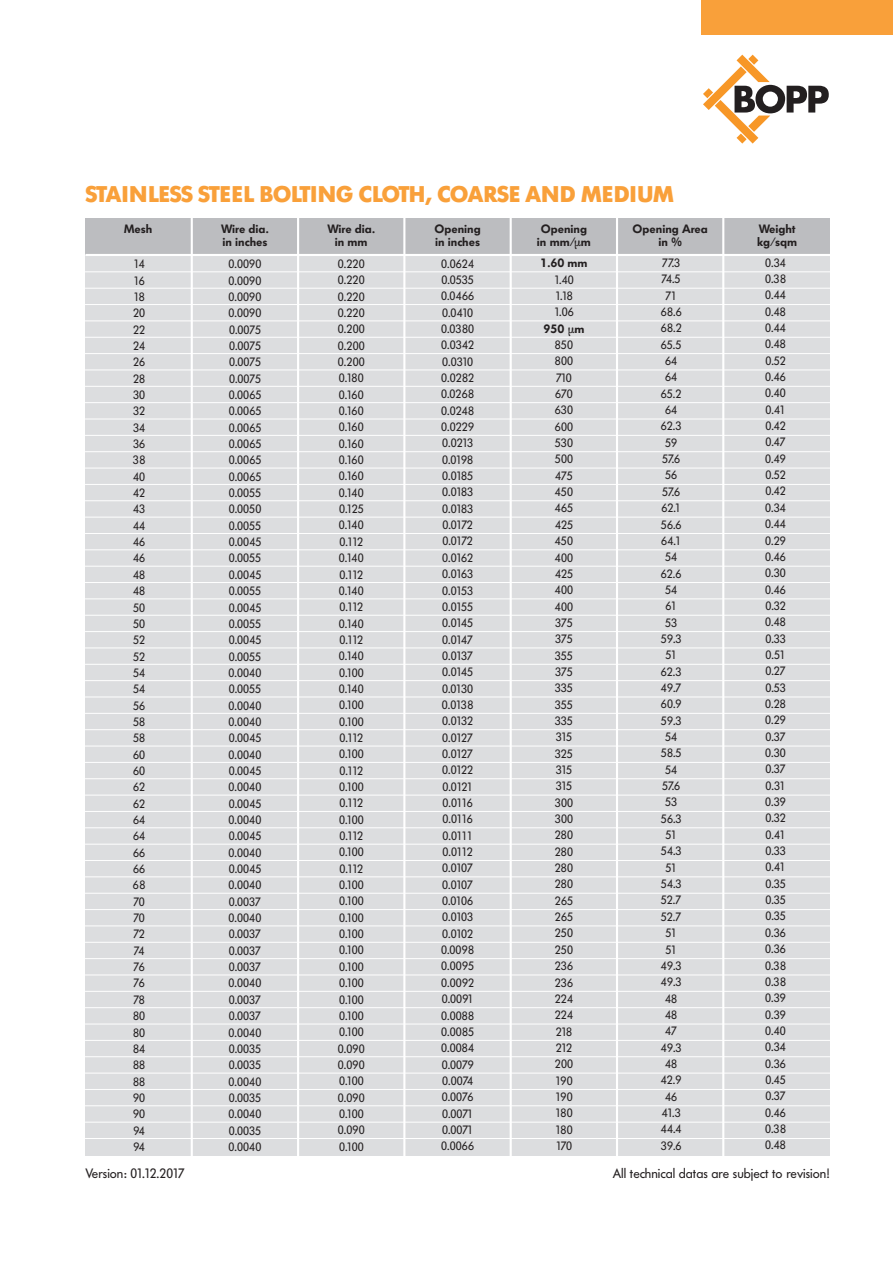
<style>
.page{position:relative;width:893px;height:1263px;background:#fff}
.page>*{position:absolute;margin:0;border:0;box-sizing:border-box;transform-origin:0 0}
.t1{font:700 22.5px "Futura BQ";letter-spacing:-.02em;color:#f9a03a}
.t2{font:13.5px "Futura BQ";color:#231f20}
.t3{font:12px/16.4px "Futura BQ";color:#231f20;text-align:justify}
.t4{font:12px/16.4px "Futura BQ";letter-spacing:.02em;color:#231f20;text-align:center}
.t5{font:600 12px/13.5px "Futura BQ";color:#231f20}
</style>
<div class="page">
<div style="left:85px;top:218px;width:745px;height:38px;background:#bcbdc0"></div>
<div style="left:85px;top:255px;width:745px;height:900px;background:#dcdddf"></div>
<hr style="left:191px;top:214px;width:2px;height:944px;background:#fff">
<hr style="left:297px;top:214px;width:2px;height:946px;background:#fff">
<hr style="left:403px;top:214px;width:2px;height:946px;background:#fff">
<hr style="left:510px;top:214px;width:2px;height:949px;background:#fff">
<hr style="left:616px;top:214px;width:2px;height:950px;background:#fff">
<hr style="left:722px;top:210px;width:2px;height:953px;background:#fff">
<hr style="left:85px;top:271px;width:765px;height:1px;background:#fff">
<hr style="left:85px;top:288px;width:765px;height:1px;background:#fff">
<hr style="left:85px;top:304px;width:765px;height:1px;background:#fff">
<hr style="left:85px;top:321px;width:765px;height:1px;background:#fff">
<hr style="left:85px;top:337px;width:765px;height:1px;background:#fff">
<hr style="left:85px;top:353px;width:765px;height:1px;background:#fff">
<hr style="left:85px;top:370px;width:765px;height:1px;background:#fff">
<hr style="left:85px;top:386px;width:765px;height:1px;background:#fff">
<hr style="left:85px;top:402px;width:765px;height:1px;background:#fff">
<hr style="left:85px;top:419px;width:765px;height:1px;background:#fff">
<hr style="left:85px;top:435px;width:765px;height:1px;background:#fff">
<hr style="left:85px;top:451px;width:765px;height:1px;background:#fff">
<hr style="left:85px;top:468px;width:765px;height:1px;background:#fff">
<hr style="left:85px;top:484px;width:765px;height:1px;background:#fff">
<hr style="left:85px;top:500px;width:765px;height:1px;background:#fff">
<hr style="left:85px;top:517px;width:765px;height:1px;background:#fff">
<hr style="left:85px;top:533px;width:765px;height:1px;background:#fff">
<hr style="left:85px;top:549px;width:765px;height:1px;background:#fff">
<hr style="left:85px;top:566px;width:765px;height:1px;background:#fff">
<hr style="left:85px;top:582px;width:765px;height:1px;background:#fff">
<hr style="left:85px;top:598px;width:765px;height:1px;background:#fff">
<hr style="left:85px;top:615px;width:765px;height:1px;background:#fff">
<hr style="left:85px;top:631px;width:765px;height:1px;background:#fff">
<hr style="left:85px;top:648px;width:765px;height:1px;background:#fff">
<hr style="left:85px;top:664px;width:765px;height:1px;background:#fff">
<hr style="left:85px;top:680px;width:765px;height:1px;background:#fff">
<hr style="left:85px;top:697px;width:765px;height:1px;background:#fff">
<hr style="left:85px;top:713px;width:765px;height:1px;background:#fff">
<hr style="left:85px;top:729px;width:765px;height:1px;background:#fff">
<hr style="left:85px;top:746px;width:765px;height:1px;background:#fff">
<hr style="left:85px;top:762px;width:765px;height:1px;background:#fff">
<hr style="left:85px;top:778px;width:765px;height:1px;background:#fff">
<hr style="left:85px;top:795px;width:765px;height:1px;background:#fff">
<hr style="left:85px;top:811px;width:765px;height:1px;background:#fff">
<hr style="left:85px;top:827px;width:765px;height:1px;background:#fff">
<hr style="left:85px;top:844px;width:765px;height:1px;background:#fff">
<hr style="left:85px;top:860px;width:765px;height:1px;background:#fff">
<hr style="left:85px;top:876px;width:765px;height:1px;background:#fff">
<hr style="left:85px;top:893px;width:765px;height:1px;background:#fff">
<hr style="left:85px;top:909px;width:765px;height:1px;background:#fff">
<hr style="left:85px;top:925px;width:765px;height:1px;background:#fff">
<hr style="left:85px;top:942px;width:765px;height:1px;background:#fff">
<hr style="left:85px;top:958px;width:765px;height:1px;background:#fff">
<hr style="left:85px;top:975px;width:765px;height:1px;background:#fff">
<hr style="left:85px;top:991px;width:765px;height:1px;background:#fff">
<hr style="left:85px;top:1007px;width:765px;height:1px;background:#fff">
<hr style="left:85px;top:1024px;width:765px;height:1px;background:#fff">
<hr style="left:85px;top:1040px;width:765px;height:1px;background:#fff">
<hr style="left:85px;top:1056px;width:765px;height:1px;background:#fff">
<hr style="left:85px;top:1073px;width:765px;height:1px;background:#fff">
<hr style="left:85px;top:1089px;width:765px;height:1px;background:#fff">
<hr style="left:85px;top:1105px;width:765px;height:1px;background:#fff">
<hr style="left:85px;top:1122px;width:765px;height:1px;background:#fff">
<hr style="left:85px;top:1138px;width:765px;height:1px;background:#fff">
<hr style="left:85px;top:254px;width:766px;height:2px;background:#fff">
<svg style="left:703px;top:55px;width:126px;height:89px"></svg>
<div style="left:702px;top:0;width:191px;height:35px;background:#f9a03a"></div>
<h1 class="t1" style="left:85px;top:180px;width:590px">STAINLESS STEEL BOLTING CLOTH, COARSE AND MEDIUM</h1>
<p class="t5" style="left:124px;top:222px;width:30px">Mesh</p>
<p class="t5" style="left:221px;top:222px;width:49px">Wire dia. in inches</p>
<p class="t5" style="left:327px;top:222px;width:49px;text-align:center">Wire dia. in mm</p>
<p class="t5" style="left:434px;top:222px;width:48px">Opening in inches</p>
<p class="t5" style="left:537px;top:222px;width:55px;text-align:center">Opening in mm/μm</p>
<p class="t5" style="left:633px;top:222px;width:77px;text-align:center">Opening Area in %</p>
<p class="t5" style="left:757px;top:222px;width:41px">Weight kg/sqm</p>
<p class="t3" style="left:133px;top:256px;width:14px">14<br>16<br>18<br>20<br>22<br>24<br>26<br>28<br>30<br>32<br>34<br>36<br>38<br>40<br>42<br>43<br>44<br>46<br>46<br>48<br>48<br>50<br>50<br>52<br>52<br>54<br>54<br>56<br>58<br>58<br>60<br>60<br>62<br>62<br>64<br>64<br>66<br>66<br>68<br>70<br>70<br>72<br>74<br>76<br>76<br>78<br>80<br>80<br>84<br>88<br>88<br>90<br>90<br>94<br>94</p>
<p class="t2" style="left:85px;top:1165px;width:101px">Version: 01.12.2017</p>
<p class="t2" style="left:613px;top:1165px;width:218px">All technical datas are subject to revision!</p>
<p class="t4" style="left:661px;top:255px;width:22px">77.3<br>74.5<br>71<br>68.6<br>68.2<br>65.5<br>64<br>64<br>65.2<br>64<br>62.3<br>59<br>57.6<br>56<br>57.6<br>62.1<br>56.6<br>64.1<br>54<br>62.6<br>54<br>61<br>53<br>59.3<br>51<br>62.3<br>49.7<br>60.9<br>59.3<br>54<br>58.5<br>54<br>57.6<br>53<br>56.3<br>51<br>54.3<br>51<br>54.3<br>52.7<br>52.7<br>51<br>51<br>49.3<br>49.3<br>48<br>48<br>47<br>49.3<br>48<br>42.9<br>46<br>41.3<br>44.4<br>39.6</p>
<p class="t3" style="left:765px;top:254px;width:22px">0.34<br>0.38<br>0.44<br>0.48<br>0.44<br>0.48<br>0.52<br>0.46<br>0.40<br>0.41<br>0.42<br>0.47<br>0.49<br>0.52<br>0.42<br>0.34<br>0.44<br>0.29<br>0.46<br>0.30<br>0.46<br>0.32<br>0.48<br>0.33<br>0.51<br>0.27<br>0.53<br>0.28<br>0.29<br>0.37<br>0.30<br>0.37<br>0.31<br>0.39<br>0.32<br>0.41<br>0.33<br>0.41<br>0.35<br>0.35<br>0.35<br>0.36<br>0.36<br>0.38<br>0.38<br>0.39<br>0.39<br>0.40<br>0.34<br>0.36<br>0.45<br>0.37<br>0.46<br>0.38<br>0.48</p>
<p class="t3" style="left:229px;top:256px;width:35px">0.0090<br>0.0090<br>0.0090<br>0.0090<br>0.0075<br>0.0075<br>0.0075<br>0.0075<br>0.0065<br>0.0065<br>0.0065<br>0.0065<br>0.0065<br>0.0065<br>0.0055<br>0.0050<br>0.0055<br>0.0045<br>0.0055<br>0.0045<br>0.0055<br>0.0045<br>0.0055<br>0.0045<br>0.0055<br>0.0040<br>0.0055<br>0.0040<br>0.0040<br>0.0045<br>0.0040<br>0.0045<br>0.0040<br>0.0045<br>0.0040<br>0.0045<br>0.0040<br>0.0045<br>0.0040<br>0.0037<br>0.0040<br>0.0037<br>0.0037<br>0.0037<br>0.0040<br>0.0037<br>0.0037<br>0.0040<br>0.0035<br>0.0035<br>0.0040<br>0.0035<br>0.0040<br>0.0035<br>0.0040</p>
<p class="t3" style="left:338px;top:256px;width:28px;text-align:left">0.220<br>0.220<br>0.220<br>0.220<br>0.200<br>0.200<br>0.200<br>0.180<br>0.160<br>0.160<br>0.160<br>0.160<br>0.160<br>0.160<br>0.140<br>0.125<br>0.140<br>0.112<br>0.140<br>0.112<br>0.140<br>0.112<br>0.140<br>0.112<br>0.140<br>0.100<br>0.140<br>0.100<br>0.100<br>0.112<br>0.100<br>0.112<br>0.100<br>0.112<br>0.100<br>0.112<br>0.100<br>0.112<br>0.100<br>0.100<br>0.100<br>0.100<br>0.100<br>0.100<br>0.100<br>0.100<br>0.100<br>0.100<br>0.090<br>0.090<br>0.100<br>0.090<br>0.100<br>0.090<br>0.100</p>
<p class="t3" style="left:441px;top:255px;width:35px;text-align:left">0.0624<br>0.0535<br>0.0466<br>0.0410<br>0.0380<br>0.0342<br>0.0310<br>0.0282<br>0.0268<br>0.0248<br>0.0229<br>0.0213<br>0.0198<br>0.0185<br>0.0183<br>0.0183<br>0.0172<br>0.0172<br>0.0162<br>0.0163<br>0.0153<br>0.0155<br>0.0145<br>0.0147<br>0.0137<br>0.0145<br>0.0130<br>0.0138<br>0.0132<br>0.0127<br>0.0127<br>0.0122<br>0.0121<br>0.0116<br>0.0116<br>0.0111<br>0.0112<br>0.0107<br>0.0107<br>0.0106<br>0.0103<br>0.0102<br>0.0098<br>0.0095<br>0.0092<br>0.0091<br>0.0088<br>0.0085<br>0.0084<br>0.0079<br>0.0074<br>0.0076<br>0.0071<br>0.0071<br>0.0066</p>
<p class="t5" style="left:540px;top:256px;width:49px">1.60 mm</p>
<p class="t3" style="left:554px;top:271px;width:21px">1.40<br>1.18<br>1.06</p>
<p class="t5" style="left:543px;top:322px;width:42px">950 μm</p>
<p class="t3" style="left:555px;top:337px;width:20px">850<br>800<br>710<br>670<br>630<br>600<br>530<br>500<br>475<br>450<br>465<br>425<br>450<br>400<br>425<br>400<br>400<br>375<br>375<br>355<br>375<br>335<br>355<br>335<br>315<br>325<br>315<br>315<br>300<br>300<br>280<br>280<br>280<br>280<br>265<br>265<br>250<br>250<br>236<br>236<br>224<br>224<br>218<br>212<br>200<br>190<br>190<br>180<br>180<br>170</p>
</div>
